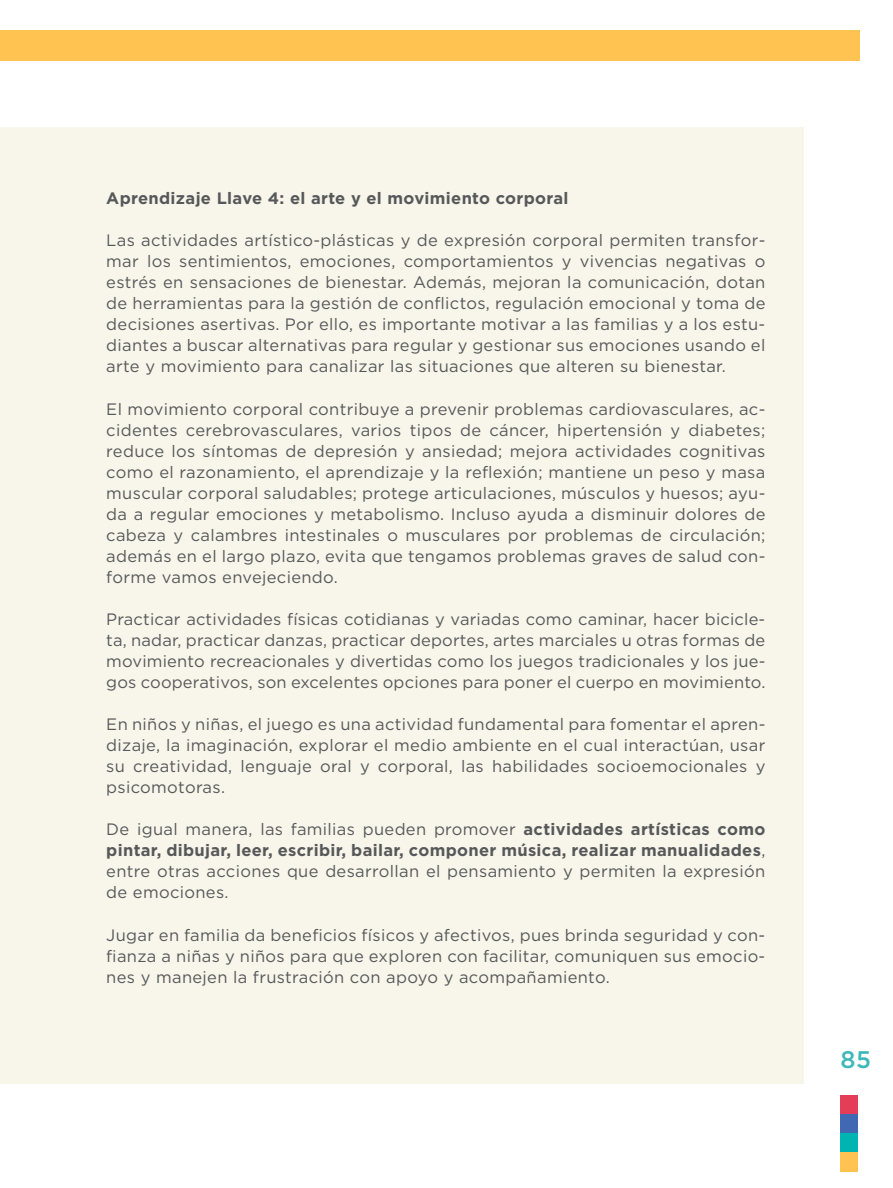
<style>
.page{position:relative;width:893px;height:1188px;background:#fff}
.page>*{position:absolute;margin:0;border:0;box-sizing:border-box;transform-origin:0 0}
.t1{font:500 24px "Gotham";color:#3db7b8}
.t2{font:16.5px/21px "Gotham";letter-spacing:.02em;color:#57585a;text-align:justify}
.t3{font:700 16.5px "Gotham";letter-spacing:.02em;color:#57585a}
.s1{font-weight:700}
</style>
<div class="page">
<div style="left:0;top:30px;width:860px;height:31px;background:#fec350"></div>
<div style="left:840px;top:1095px;width:17px;height:19px;background:#e43d58"></div>
<div style="left:840px;top:1114px;width:17px;height:19px;background:#4168b2"></div>
<div style="left:840px;top:1133px;width:17px;height:20px;background:#00b4b1"></div>
<div style="left:840px;top:1153px;width:17px;height:19px;background:#fec350"></div>
<div style="left:0;top:128px;width:804px;height:956px;background:#f8f6ea"></div>
<p class="t3" style="left:106px;top:187px;width:464px">Aprendizaje Llave 4: el arte y el movimiento corporal</p>
<p class="t2" style="left:106px;top:230px;width:661px">Las actividades artístico-plásticas y de expresión corporal permiten transfor&shy;mar los sentimientos, emociones, comportamientos y vivencias negativas o estrés en sensaciones de bienestar. Además, mejoran la comunicación, dotan de herramientas para la gestión de conflictos, regulación emocional y toma de decisiones asertivas. Por ello, es importante motivar a las familias y a los estu&shy;diantes a buscar alternativas para regular y gestionar sus emociones usando el arte y movimiento para canalizar las situaciones que alteren su bienestar.</p>
<p class="t2" style="left:106px;top:398px;width:661px">El movimiento corporal contribuye a prevenir problemas cardiovasculares, ac&shy;cidentes cerebrovasculares, varios tipos de cáncer, hipertensión y diabetes; reduce los síntomas de depresión y ansiedad; mejora actividades cognitivas como el razonamiento, el aprendizaje y la reflexión; mantiene un peso y masa muscular corporal saludables; protege articulaciones, músculos y huesos; ayu&shy;da a regular emociones y metabolismo. Incluso ayuda a disminuir dolores de cabeza y calambres intestinales o musculares por problemas de circulación; además en el largo plazo, evita que tengamos problemas graves de salud con&shy;forme vamos envejeciendo.</p>
<p class="t2" style="left:106px;top:608px;width:661px">Practicar actividades físicas cotidianas y variadas como caminar, hacer bicicle&shy;ta, nadar, practicar danzas, practicar deportes, artes marciales u otras formas de movimiento recreacionales y divertidas como los juegos tradicionales y los jue&shy;gos cooperativos, son excelentes opciones para poner el cuerpo en movimiento.</p>
<p class="t2" style="left:106px;top:714px;width:661px">En niños y niñas, el juego es una actividad fundamental para fomentar el apren&shy;dizaje, la imaginación, explorar el medio ambiente en el cual interactúan, usar su creatividad, lenguaje oral y corporal, las habilidades socioemocionales y psicomotoras.</p>
<p class="t2" style="left:106px;top:819px;width:661px">De igual manera, las familias pueden promover <span class="s1">actividades artísticas como pintar, dibujar, leer, escribir, bailar, componer música, realizar manualidades</span>, entre otras acciones que desarrollan el pensamiento y permiten la expresión de emociones.</p>
<p class="t2" style="left:106px;top:924px;width:661px">Jugar en familia da beneficios físicos y afectivos, pues brinda seguridad y con&shy;fianza a niñas y niños para que exploren con facilitar, comuniquen sus emocio&shy;nes y manejen la frustración con apoyo y acompañamiento.</p>
<h1 class="t1" style="left:840px;top:1043px;width:32px">85</h1>
</div>
